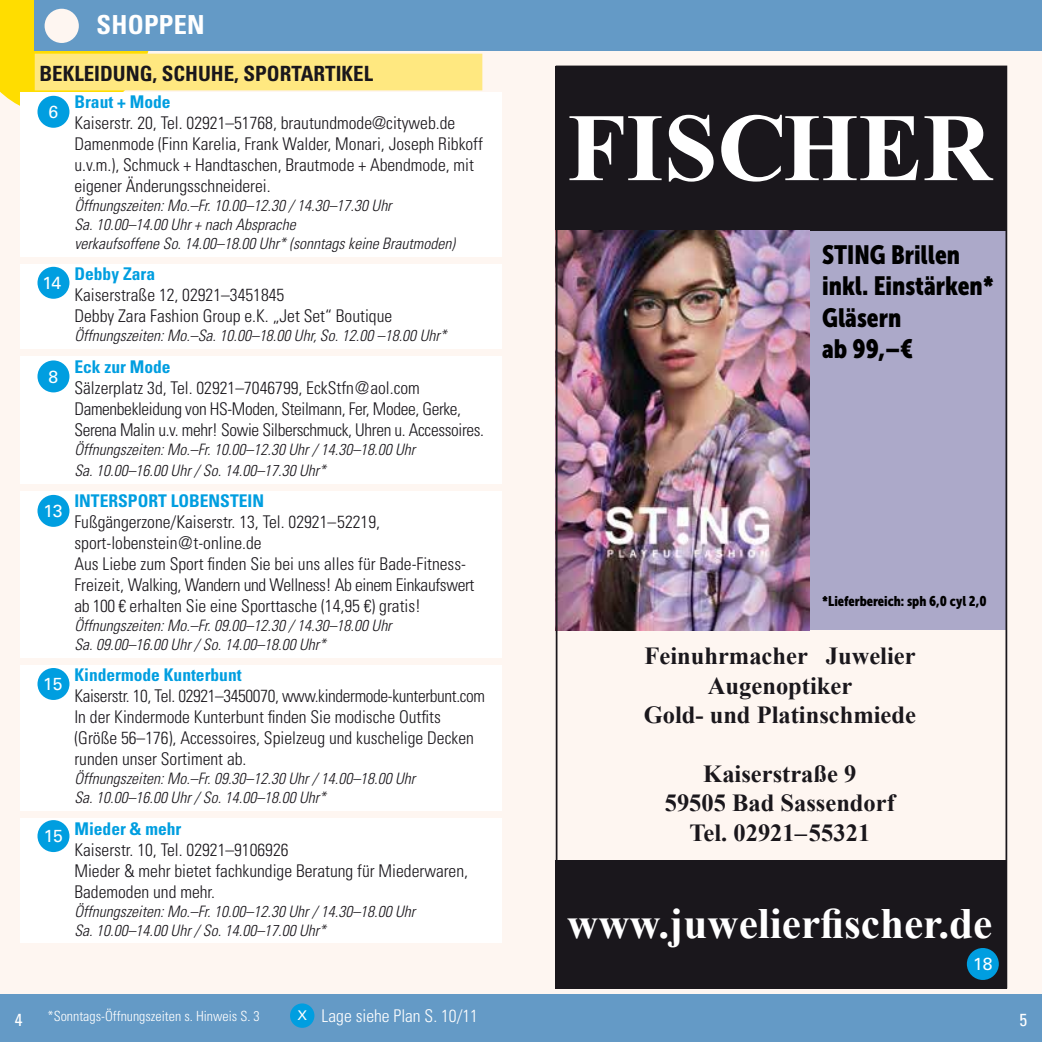
<style>
.page{position:relative;width:1042px;height:1042px;background:#fef6f1}
.page>*{position:absolute;margin:0;border:0;box-sizing:border-box;transform-origin:0 0}
.t1{font:700 96.42px "Times New Roman";color:#fff}
.t2{font:700 43.23px "Times New Roman";color:#fff}
.t3{font:26.25px/31.5px "Museo Sans Cond 900";color:#000}
.t4{font:700 condensed 26.25px "Univers LT Std";letter-spacing:.01em;color:#fff}
.t5{font:700 24.5px/29.4px "Times New Roman";color:#1a171c;text-align:center}
.t6{font:700 condensed 21px "Univers LT Std";color:#1a171c}
.t7{font:300 condensed 17.5px/21px "Univers LT Std";color:#1a171c}
.t8{font:300 condensed 17.5px/21px "Univers LT Std";letter-spacing:-.02em;color:#1a171c}
.t9{font:700 condensed 17.5px "Univers LT Std";color:#009ee0}
.t10{font:300 condensed 17.5px "Univers LT Std";color:#fff}
.t11{font:17.5px "Univers LT Std";letter-spacing:-.015em;color:#fff}
.t12{font:condensed 17.5px "Univers LT Pro";color:#fff}
.t13{font:italic 300 condensed 15.75px/18.9px "Univers LT Std";color:#1a171c}
.t14{font:300 condensed 14px "Univers LT Std";color:#fff}
.t15{font:14px "Museo Sans Cond 900";color:#000}
.s1{font-weight:400;font-stretch:normal;font-size:13.3px}
</style>
<div class="page">
<svg style="left:0;top:0;width:152px;height:106px;background:#f8db15"></svg>
<div style="left:35px;top:0;width:1007px;height:50px;background:#649ac6"></div>
<div style="left:45px;top:9px;width:34px;height:34px;background:#fef6f1;border-radius:50%"></div>
<div style="left:0;top:995px;width:1042px;height:47px;background:#649ac6"></div>
<div style="left:556px;top:230px;width:451px;height:400px;background:#aca9c9"></div>
<div style="left:556px;top:66px;width:451px;height:165px;background:#1a171c"></div>
<div style="left:556px;top:860px;width:451px;height:128px;background:#1a171c"></div>
<img style="left:559px;top:231px;width:251px;height:399px">
<div style="left:967px;top:948px;width:32px;height:32px;background:#009ee0;border-radius:50%"></div>
<div style="left:35px;top:54px;width:447px;height:36px;background:#ffe880"></div>
<div style="left:20px;top:92px;width:481px;height:164px;background:#fff"></div>
<div style="left:20px;top:264px;width:481px;height:85px;background:#fff"></div>
<div style="left:20px;top:356px;width:481px;height:128px;background:#fff"></div>
<div style="left:20px;top:491px;width:481px;height:167px;background:#fff"></div>
<div style="left:20px;top:665px;width:481px;height:146px;background:#fff"></div>
<div style="left:20px;top:818px;width:481px;height:125px;background:#fff"></div>
<div style="left:37px;top:96px;width:32px;height:32px;background:#009ee0;border-radius:50%"></div>
<div style="left:37px;top:267px;width:32px;height:32px;background:#009ee0;border-radius:50%"></div>
<div style="left:37px;top:360px;width:32px;height:32px;background:#009ee0;border-radius:50%"></div>
<div style="left:37px;top:495px;width:32px;height:32px;background:#009ee0;border-radius:50%"></div>
<div style="left:37px;top:668px;width:32px;height:32px;background:#009ee0;border-radius:50%"></div>
<div style="left:37px;top:820px;width:32px;height:32px;background:#009ee0;border-radius:50%"></div>
<div style="left:290px;top:1003px;width:24px;height:25px;background:#009ee0;border-radius:50%"></div>
<h3 class="t4" style="left:97px;top:8px;width:110px">SHOPPEN</h3>
<p class="t6" style="left:39px;top:60px;width:335px">BEKLEIDUNG, SCHUHE, SPORTARTIKEL</p>
<p class="t9" style="left:74px;top:91px;width:98px">Braut + Mode</p>
<p class="t7" style="left:74px;top:112px;width:410px">Kaiserstr. 20, Tel. 02921–51768, brautundmode@cityweb.de Damenmode (Finn Karelia, Frank Walder, Monari, Joseph Ribkoff u.v.m.), Schmuck + Handtaschen, Brautmode + Abendmode, mit eigener Änderungsschneiderei.</p>
<p class="t13" style="left:74px;top:196px;width:382px">Öffnungszeiten: Mo.–Fr. 10.00–12.30 / 14.30–17.30 Uhr<br>Sa. 10.00–14.00 Uhr + nach Absprache<br>verkaufsoffene So. 14.00–18.00 Uhr* (sonntags keine Brautmoden)</p>
<p class="t9" style="left:74px;top:263px;width:82px">Debby Zara</p>
<p class="t7" style="left:74px;top:284px;width:319px">Kaiserstraße 12, 02921–3451845<br>Debby Zara Fashion Group e.K. „Jet Set“ Boutique</p>
<p class="t13" style="left:74px;top:326px;width:374px">Öffnungszeiten: Mo.–Sa. 10.00–18.00 Uhr, So. 12.00 –18.00 Uhr*</p>
<p class="t9" style="left:74px;top:356px;width:98px">Eck zur Mode</p>
<p class="t8" style="left:74px;top:377px;width:411px">Sälzerplatz 3d, Tel. 02921–7046799, EckStfn@aol.com<br>Damenbekleidung von HS-Moden, Steilmann, Fer, Modee, Gerke,<br>Serena Malin u.v. mehr! Sowie Silberschmuck, Uhren u. Accessoires.</p>
<p class="t13" style="left:74px;top:439px;width:342px;line-height:21px">Öffnungszeiten: Mo.–Fr. 10.00–12.30 Uhr / 14.30–18.00 Uhr<br>Sa. 10.00–16.00 Uhr / So. 14.00–17.30 Uhr*</p>
<p class="t9" style="left:74px;top:490px;width:191px">INTERSPORT LOBENSTEIN</p>
<p class="t7" style="left:74px;top:511px;width:401px">Fußgängerzone/Kaiserstr. 13, Tel. 02921–52219, sport-lobenstein@t-online.de<br>Aus Liebe zum Sport finden Sie bei uns alles für Bade-Fitness-Freizeit, Walking, Wandern und Wellness! Ab einem Einkaufswert ab 100 € erhalten Sie eine Sporttasche (14,95 €) gratis!</p>
<p class="t13" style="left:74px;top:616px;width:319px">Öffnungszeiten: Mo.–Fr. 09.00–12.30 / 14.30–18.00 Uhr<br>Sa. 09.00–16.00 Uhr / So. 14.00–18.00 Uhr*</p>
<p class="t9" style="left:74px;top:664px;width:169px">Kindermode Kunterbunt</p>
<p class="t7" style="left:74px;top:686px;width:412px">Kaiserstr. 10, Tel. 02921–3450070, www.kindermode-kunterbunt.com In der Kindermode Kunterbunt finden Sie modische Outfits (Größe 56–176), Accessoires, Spielzeug und kuschelige Decken runden unser Sortiment ab.</p>
<p class="t13" style="left:74px;top:769px;width:342px">Öffnungszeiten: Mo.–Fr. 09.30–12.30 Uhr / 14.00–18.00 Uhr<br>Sa. 10.00–16.00 Uhr / So. 14.00–18.00 Uhr*</p>
<p class="t9" style="left:74px;top:818px;width:108px">Mieder &amp; mehr</p>
<p class="t7" style="left:74px;top:839px;width:395px">Kaiserstr. 10, Tel. 02921–9106926<br>Mieder &amp; mehr bietet fachkundige Beratung für Miederwaren,<br>Bademoden und mehr.</p>
<p class="t13" style="left:74px;top:902px;width:342px">Öffnungszeiten: Mo.–Fr. 10.00–12.30 Uhr / 14.30–18.00 Uhr<br>Sa. 10.00–14.00 Uhr / So. 14.00–17.00 Uhr*</p>
<p class="t11" style="left:49px;top:102px;width:11px">6</p>
<p class="t11" style="left:42px;top:272px;width:20px">14</p>
<p class="t11" style="left:49px;top:366px;width:11px">8</p>
<p class="t11" style="left:43px;top:501px;width:21px">13</p>
<p class="t11" style="left:43px;top:674px;width:21px">15</p>
<p class="t11" style="left:44px;top:826px;width:21px">15</p>
<h1 class="t1" style="left:567px;top:81px;width:426px">FISCHER</h1>
<h3 class="t3" style="left:822px;top:239px;width:173px">STING Brillen inkl. Einstärken*<br>Gläsern<br>ab 99,–€</h3>
<p class="t15" style="left:822px;top:593px;width:166px">*Lieferbereich: sph 6,0 cyl 2,0</p>
<h3 class="t5" style="left:644px;top:641px;width:274px">Feinuhrmacher Juwelier<br>Augenoptiker<br>Gold- und Platinschmiede</h3>
<h3 class="t5" style="left:665px;top:758px;width:232px">Kaiserstraße 9<br>59505 Bad Sassendorf<br>Tel. 02921–55321</h3>
<h2 class="t2" style="left:567px;top:893px;width:427px">www.juwelierfischer.de</h2>
<p class="t11" style="left:973px;top:954px;width:21px">18</p>
<p class="t14" style="left:48px;top:1007px;width:214px">*Sonntags-Öffnungszeiten s. Hinweis S. 3</p>
<p class="t10" style="left:297px;top:1005px;width:182px"><span class="s1">X</span> Lage siehe Plan S. 10/11</p>
<p class="t12" style="left:15px;top:1008px;width:9px">4</p>
<p class="t12" style="left:1019px;top:1008px;width:9px">5</p>
</div>
